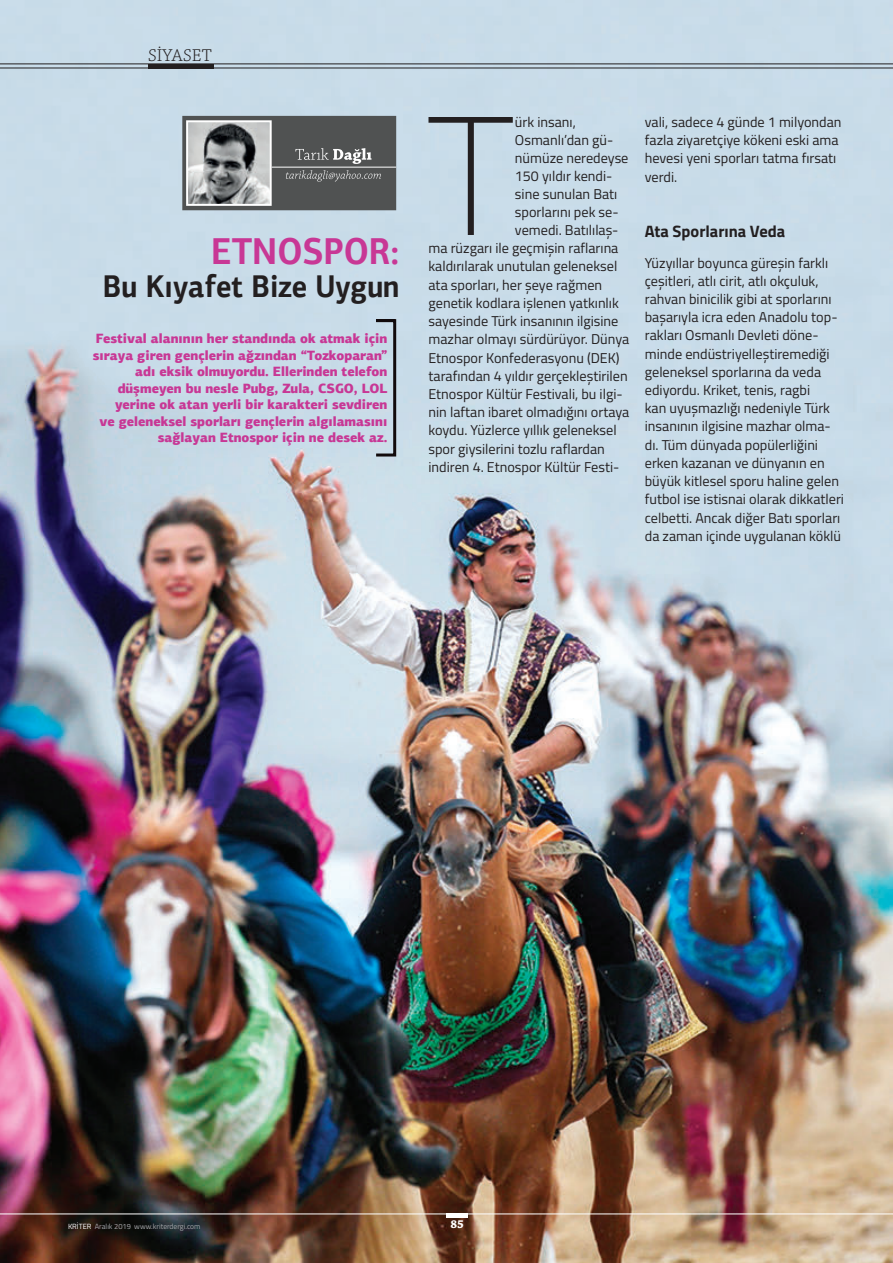
<style>
.page{position:relative;width:893px;height:1263px;background:#fff}
.page>*{position:absolute;margin:0;border:0;box-sizing:border-box;transform-origin:0 0}
.t1{font:100 168.6px "Titillium Web";color:#231f20}
.t2{font:700 37.5px "PF Agora Sans Pro";color:#c83795;scale:.9 1}
.t3{font:700 31.5px "PF Agora Sans Pro";color:#231f20;scale:.9 1}
.t4{font:300 18px "Chaparral Pro";letter-spacing:.005em;color:#231f20}
.t5{font:700 16.5px "Titillium Web";color:#231f20}
.t6{font:14.25px/18.1px "Titillium Web";color:#231f20}
.t7{font:900 13.5px/16.5px "PF Agora Sans Pro";color:#c83795;text-align:right;scale:.95 1}
.t8{font:700 12px "Chaparral Pro";color:#fff}
.t9{font:7.5px "Titillium Web";color:#a8a9ad}
.s1{color:#fff}
</style>
<div class="page">
<img style="left:0;top:0;width:893px;height:1263px">
<svg style="left:373px;top:318px;width:25px;height:140px;background:#adbcc7"></svg>
<svg style="left:182px;top:116px;width:214px;height:94px;background:#717374"></svg>
<hr style="left:0;top:64px;width:893px;height:1px;background:#231f20">
<hr style="left:0;top:68px;width:893px;height:1px;background:#231f20">
<hr style="left:148px;top:64px;width:65px;height:4px;background:#231f20">
<hr style="left:446px;top:1214px;width:22px;height:4px;background:#fff">
<hr style="left:0;top:1214px;width:893px;height:1px;background:#fff">
<p class="t4" style="left:148px;top:45px;width:65px">SİYASET</p>
<h2 class="t2" style="left:211px;top:227px;width:211px">ETNOSPOR:</h2>
<h3 class="t3" style="left:103px;top:266px;width:331px">Bu Kıyafet Bize Uygun</h3>
<p class="t7" style="left:93px;top:330px;width:312px">Festival alanının her standında ok atmak için sıraya giren gençlerin ağzından “Tozkoparan” adı eksik olmuyordu. Ellerinden telefon düşmeyen bu nesle Pubg, Zula, CSGO, LOL yerine ok atan yerli bir karakteri sevdiren<br>ve geleneksel sporları gençlerin algılamasını sağlayan Etnospor için ne desek az.</p>
<h1 class="t1" style="left:426px;top:56px;width:90px">T</h1>
<p class="t6" style="left:515px;top:112px;width:62px">ürk insanı,</p>
<p class="t6" style="left:515px;top:130px;width:100px">Osmanlı’dan gü-</p>
<p class="t6" style="left:515px;top:148px;width:115px">nümüze neredeyse</p>
<p class="t6" style="left:515px;top:166px;width:99px">150 yıldır kendi-</p>
<p class="t6" style="left:515px;top:184px;width:104px">sine sunulan Batı</p>
<p class="t6" style="left:515px;top:202px;width:105px">sporlarını pek se-</p>
<p class="t6" style="left:515px;top:220px;width:105px">vemedi. Batılılaş-</p>
<p class="t6" style="left:428px;top:238px;width:191px">ma rüzgarı ile geçmişin raflarına</p>
<p class="t6" style="left:428px;top:257px;width:190px">kaldırılarak unutulan geleneksel</p>
<p class="t6" style="left:428px;top:275px;width:175px">ata sporları, her şeye rağmen</p>
<p class="t6" style="left:428px;top:293px;width:192px">genetik kodlara işlenen yatkınlık</p>
<p class="t6" style="left:428px;top:311px;width:191px">sayesinde Türk insanının ilgisine</p>
<p class="t6" style="left:428px;top:330px;width:202px">mazhar olmayı sürdürüyor. Dünya</p>
<p class="t6" style="left:428px;top:348px;width:193px">Etnospor Konfederasyonu (DEK)</p>
<p class="t6" style="left:428px;top:366px;width:201px">tarafından 4 yıldır gerçekleştirilen</p>
<p class="t6" style="left:428px;top:384px;width:196px">Etnospor Kültür Festivali, bu ilgi-</p>
<p class="t6" style="left:428px;top:402px;width:202px">nin laftan ibaret olmadığını ortaya</p>
<p class="t6" style="left:428px;top:421px;width:190px">koydu. Yüzlerce yıllık geleneksel</p>
<p class="t6" style="left:428px;top:439px;width:178px">spor giysilerini tozlu raflardan</p>
<p class="t6" style="left:428px;top:457px;width:192px">indiren 4. Etnospor Kültür Festi-</p>
<p class="t6" style="left:645px;top:112px;width:198px">vali, sadece 4 günde 1 milyondan fazla ziyaretçiye kökeni eski ama hevesi yeni sporları tatma fırsatı verdi.</p>
<p class="t5" style="left:645px;top:218px;width:142px">Ata Sporlarına Veda</p>
<p class="t6" style="left:645px;top:253px;width:201px">Yüzyıllar boyunca güreşin farklı çeşitleri, atlı cirit, atlı okçuluk, rahvan binicilik gibi at sporlarını başarıyla icra eden Anadolu top&shy;rakları Osmanlı Devleti döne&shy;minde endüstriyelleştiremediği geleneksel sporlarına da veda ediyordu. Kriket, tenis, ragbi<br>kan uyuşmazlığı nedeniyle Türk insanının ilgisine mazhar olma&shy;dı. Tüm dünyada popülerliğini erken kazanan ve dünyanın en büyük kitlesel sporu haline gelen futbol ise istisnai olarak dikkatleri celbetti. Ancak diğer Batı sporları da zaman içinde uygulanan köklü</p>
<p class="t9" style="left:68px;top:1221px;width:134px"><span class="s1">KRİTER</span> Aralık 2019 www.kriterdergi.com</p>
<p class="t8" style="left:450px;top:1217px;width:15px">85</p>
</div>
